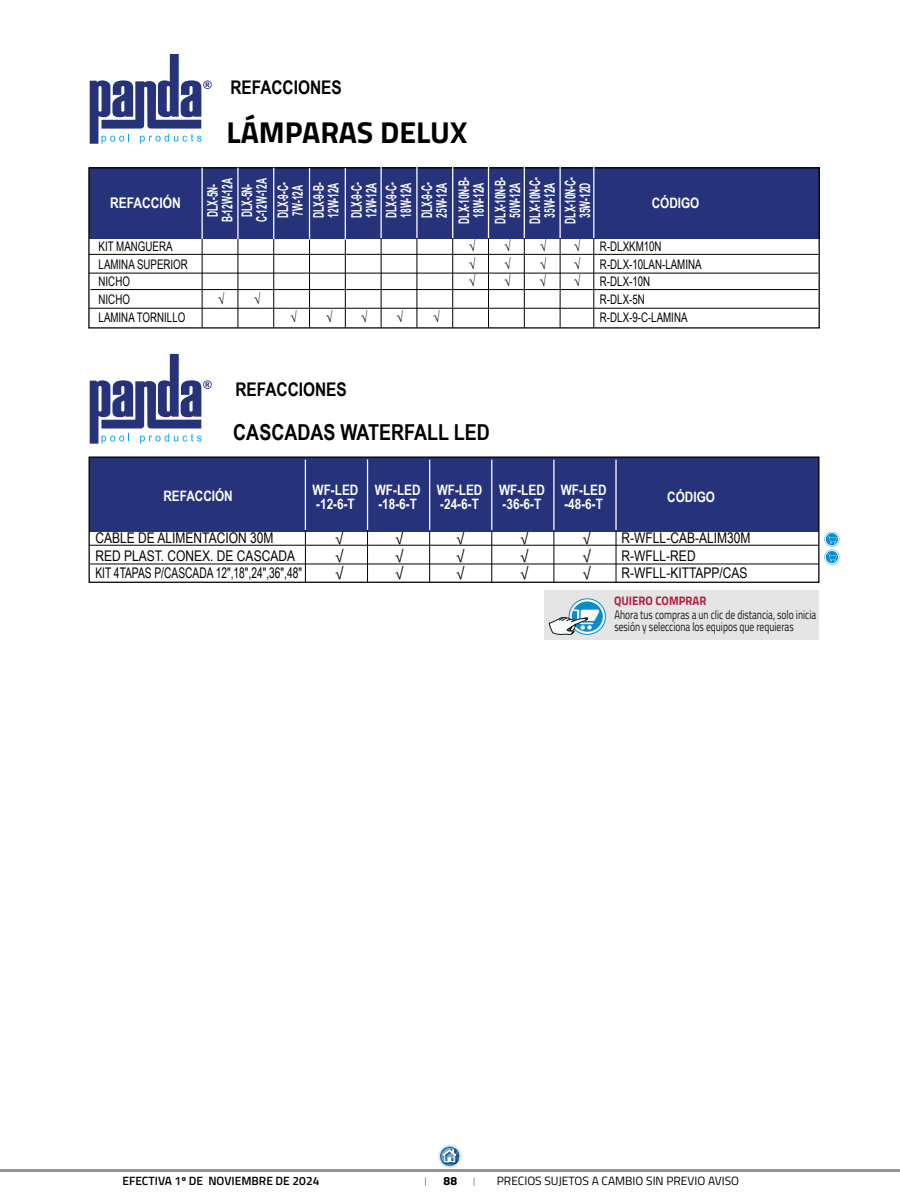
<style>
.page{position:relative;width:900px;height:1200px;background:#fff}
.page>*{position:absolute;margin:0;border:0;box-sizing:border-box;transform-origin:0 0}
.t1{font:700 30.3px "Titillium Web";color:#000}
.t2{font:700 22.05px "Arial Narrow";color:#000}
.t3{font:700 18.75px "Arial Narrow";color:#000}
.t4{font:700 14.7px/19.5px "Arial Narrow";color:#fff;scale:.7 1}
.t5{font:14.7px "Arial Narrow";color:#000}
.t6{font:14.7px "Arial Narrow";color:#000;scale:.85 1}
.t7{font:14.7px "Myriad Pro";color:#000}
.t8{font:700 14.7px "Arial Narrow";color:#fff}
.t9{font:700 14.4px/13.2px "Arial Narrow";color:#fff}
.t10{font:13.2px "Arial Narrow";color:#000;scale:.9 1}
.t11{font:12.45px/12.5px "Titillium Web";color:#131718;scale:.77 1}
.t12{font:700 12.45px "Titillium Web";color:#ad1f41;scale:.92 1}
.t13{font:12px "Titillium Web";color:#000}
.t14{font:600 12px "Titillium Web";color:#000}
.t15{font:700 12px "Titillium Web";color:#000}
</style>
<div class="page">
<hr style="left:0;top:1169px;width:900px;height:3px;background:#939598">
<svg style="left:438px;top:1145px;width:24px;height:23px"></svg>
<div style="left:89px;top:168px;width:731px;height:71px;background:#26337b"></div>
<div style="left:88px;top:167px;width:732px;height:162px;border:1px solid #000"></div>
<hr style="left:202px;top:239px;width:1px;height:88px;background:#000">
<hr style="left:560px;top:238px;width:1px;height:89px;background:#000">
<hr style="left:273px;top:239px;width:1px;height:88px;background:#000">
<hr style="left:202px;top:168px;width:1px;height:71px;background:#fff">
<hr style="left:559px;top:167px;width:2px;height:71px;background:#fff">
<hr style="left:593px;top:238px;width:1px;height:89px;background:#000">
<hr style="left:593px;top:167px;width:1px;height:71px;background:#fff">
<hr style="left:524px;top:238px;width:1px;height:89px;background:#000">
<hr style="left:524px;top:167px;width:1px;height:71px;background:#fff">
<hr style="left:488px;top:238px;width:1px;height:89px;background:#000">
<hr style="left:488px;top:167px;width:1px;height:71px;background:#fff">
<hr style="left:452px;top:238px;width:1px;height:89px;background:#000">
<hr style="left:452px;top:167px;width:1px;height:71px;background:#fff">
<hr style="left:381px;top:238px;width:1px;height:89px;background:#000">
<hr style="left:380px;top:167px;width:2px;height:71px;background:#fff">
<hr style="left:417px;top:238px;width:1px;height:89px;background:#000">
<hr style="left:416px;top:167px;width:2px;height:71px;background:#fff">
<hr style="left:345px;top:239px;width:1px;height:88px;background:#000">
<hr style="left:345px;top:168px;width:1px;height:71px;background:#fff">
<hr style="left:309px;top:239px;width:1px;height:88px;background:#000">
<hr style="left:309px;top:168px;width:1px;height:71px;background:#fff">
<hr style="left:273px;top:168px;width:1px;height:71px;background:#fff">
<hr style="left:238px;top:239px;width:1px;height:88px;background:#000">
<hr style="left:237px;top:168px;width:2px;height:71px;background:#fff">
<hr style="left:89px;top:308px;width:730px;height:1px;background:#000">
<hr style="left:89px;top:273px;width:729px;height:1px;background:#000">
<hr style="left:89px;top:254px;width:729px;height:1px;background:#000">
<hr style="left:90px;top:289px;width:728px;height:1px;background:#000">
<div style="left:89px;top:457px;width:730px;height:74px;background:#26337b"></div>
<div style="left:89px;top:457px;width:730px;height:126px;border:1px solid #000"></div>
<hr style="left:305px;top:530px;width:1px;height:52px;background:#000">
<hr style="left:616px;top:530px;width:1px;height:53px;background:#000">
<hr style="left:367px;top:530px;width:1px;height:53px;background:#000">
<hr style="left:305px;top:460px;width:1px;height:70px;background:#fff">
<hr style="left:615px;top:460px;width:2px;height:70px;background:#fff">
<hr style="left:554px;top:530px;width:1px;height:53px;background:#000">
<hr style="left:553px;top:460px;width:2px;height:70px;background:#fff">
<hr style="left:491px;top:530px;width:1px;height:53px;background:#000">
<hr style="left:491px;top:460px;width:1px;height:70px;background:#fff">
<hr style="left:429px;top:530px;width:1px;height:53px;background:#000">
<hr style="left:429px;top:460px;width:1px;height:70px;background:#fff">
<hr style="left:367px;top:459px;width:1px;height:71px;background:#fff">
<hr style="left:90px;top:564px;width:729px;height:1px;background:#000">
<hr style="left:89px;top:545px;width:729px;height:1px;background:#000">
<svg style="left:90px;top:54px;width:122px;height:90px"></svg>
<svg style="left:90px;top:354px;width:122px;height:90px"></svg>
<div style="left:545px;top:590px;width:274px;height:50px;background:#e5e5e5"></div>
<svg style="left:824px;top:531px;width:16px;height:15px"></svg>
<svg style="left:824px;top:549px;width:16px;height:15px"></svg>
<svg style="left:544px;top:592px;width:62px;height:47px"></svg>
<p class="t3" style="left:230px;top:74px;width:113px">REFACCIONES</p>
<h1 class="t1" style="left:226px;top:109px;width:242px">LÁMPARAS DELUX</h1>
<p class="t4" style="left:217px;top:222px;width:65px;text-align:center;rotate:-90deg">B-12W-12A<br>DLX-5N-</p>
<p class="t4" style="left:250px;top:222px;width:65px;line-height:21.6px;rotate:-90deg">C-12W-12A<br>DLX-9-C-</p>
<p class="t4" style="left:287px;top:218px;width:53px;line-height:20.7px;rotate:-90deg">7W-12A<br>DLX-9-B-</p>
<p class="t4" style="left:321px;top:218px;width:53px;line-height:23.4px;rotate:-90deg">12W-12A<br>DLX-9-C-</p>
<p class="t4" style="left:360px;top:218px;width:53px;line-height:20.1px;rotate:-90deg">12W-12A<br>DLX-9-C-</p>
<p class="t4" style="left:395px;top:218px;width:53px;line-height:21.1px;rotate:-90deg">18W-12A<br>DLX-9-C-</p>
<p class="t4" style="left:430px;top:224px;width:68px;line-height:22.4px;text-align:center;rotate:-90deg">25W-12A<br>DLX-10N-B-</p>
<p class="t4" style="left:467px;top:224px;width:68px;line-height:21.8px;text-align:center;rotate:-90deg">18W-12A<br>DLX-10N-B-</p>
<p class="t4" style="left:504px;top:224px;width:68px;text-align:center;rotate:-90deg">50W-12A<br>DLX-10N-C-</p>
<p class="t4" style="left:539px;top:218px;width:52px;rotate:-90deg">35W-12A</p>
<p class="t4" style="left:560px;top:224px;width:68px;rotate:-90deg">DLX-10N-C-</p>
<p class="t4" style="left:202px;top:217px;width:49px;rotate:-90deg">DLX-5N-</p>
<p class="t4" style="left:575px;top:218px;width:52px;rotate:-90deg">35W-12D</p>
<p class="t8" style="left:110px;top:191px;width:72px">REFACCIÓN</p>
<p class="t9" style="left:652px;top:196px;width:49px">CÓDIGO</p>
<p class="t10" style="left:99px;top:237px;width:84px">KIT MANGUERA</p>
<p class="t10" style="left:469px;top:237px;width:9px">√</p>
<p class="t10" style="left:504px;top:237px;width:9px">√</p>
<p class="t10" style="left:540px;top:237px;width:9px">√</p>
<p class="t10" style="left:574px;top:237px;width:9px">√</p>
<p class="t10" style="left:600px;top:237px;width:70px">R-DLXKM10N</p>
<p class="t10" style="left:99px;top:254px;width:101px">LAMINA SUPERIOR</p>
<p class="t10" style="left:469px;top:254px;width:9px">√</p>
<p class="t10" style="left:504px;top:254px;width:9px">√</p>
<p class="t10" style="left:540px;top:254px;width:9px">√</p>
<p class="t10" style="left:574px;top:254px;width:9px">√</p>
<p class="t10" style="left:600px;top:254px;width:114px">R-DLX-10LAN-LAMINA</p>
<p class="t10" style="left:99px;top:272px;width:36px">NICHO</p>
<p class="t10" style="left:469px;top:272px;width:9px">√</p>
<p class="t10" style="left:504px;top:272px;width:9px">√</p>
<p class="t10" style="left:540px;top:272px;width:9px">√</p>
<p class="t10" style="left:574px;top:272px;width:9px">√</p>
<p class="t10" style="left:600px;top:272px;width:57px">R-DLX-10N</p>
<p class="t10" style="left:99px;top:290px;width:36px">NICHO</p>
<p class="t10" style="left:218px;top:290px;width:9px">√</p>
<p class="t10" style="left:254px;top:290px;width:9px">√</p>
<p class="t10" style="left:600px;top:290px;width:51px">R-DLX-5N</p>
<p class="t10" style="left:99px;top:307px;width:98px">LAMINA TORNILLO</p>
<p class="t10" style="left:290px;top:307px;width:9px">√</p>
<p class="t10" style="left:326px;top:307px;width:9px">√</p>
<p class="t10" style="left:361px;top:307px;width:9px">√</p>
<p class="t10" style="left:397px;top:307px;width:9px">√</p>
<p class="t10" style="left:433px;top:307px;width:9px">√</p>
<p class="t10" style="left:600px;top:307px;width:99px">R-DLX-9-C-LAMINA</p>
<p class="t3" style="left:235px;top:375px;width:113px">REFACCIONES</p>
<h2 class="t2" style="left:233px;top:416px;width:258px">CASCADAS WATERFALL LED</h2>
<p class="t9" style="left:313px;top:483px;width:47px">WF-LED -12-6-T</p>
<p class="t9" style="left:375px;top:483px;width:47px">WF-LED -18-6-T</p>
<p class="t9" style="left:437px;top:483px;width:47px">WF-LED -24-6-T</p>
<p class="t9" style="left:499px;top:483px;width:47px">WF-LED -36-6-T</p>
<p class="t9" style="left:561px;top:483px;width:47px">WF-LED -48-6-T</p>
<p class="t9" style="left:163px;top:488px;width:71px">REFACCIÓN</p>
<p class="t9" style="left:667px;top:489px;width:49px">CÓDIGO</p>
<p class="t5" style="left:95px;top:527px;width:180px">CABLE DE ALIMENTACIÓN 30M</p>
<p class="t7" style="left:335px;top:529px;width:10px">√</p>
<p class="t7" style="left:395px;top:529px;width:10px">√</p>
<p class="t7" style="left:456px;top:529px;width:10px">√</p>
<p class="t7" style="left:520px;top:529px;width:10px">√</p>
<p class="t7" style="left:583px;top:529px;width:10px">√</p>
<p class="t5" style="left:622px;top:527px;width:130px">R-WFLL-CAB-ALIM30M</p>
<p class="t5" style="left:95px;top:545px;width:201px">RED PLAST. CONEX. DE CASCADA</p>
<p class="t7" style="left:335px;top:547px;width:10px">√</p>
<p class="t7" style="left:395px;top:547px;width:10px">√</p>
<p class="t7" style="left:456px;top:547px;width:10px">√</p>
<p class="t7" style="left:520px;top:547px;width:10px">√</p>
<p class="t7" style="left:583px;top:547px;width:10px">√</p>
<p class="t5" style="left:622px;top:545px;width:76px">R-WFLL-RED</p>
<p class="t6" style="left:95px;top:562px;width:245px">KIT 4TAPAS P/CASCADA 12",18",24",36",48"</p>
<p class="t7" style="left:335px;top:564px;width:10px">√</p>
<p class="t7" style="left:395px;top:564px;width:10px">√</p>
<p class="t7" style="left:456px;top:564px;width:10px">√</p>
<p class="t7" style="left:520px;top:564px;width:10px">√</p>
<p class="t7" style="left:583px;top:564px;width:10px">√</p>
<p class="t5" style="left:622px;top:562px;width:127px">R-WFLL-KITTAPP/CAS</p>
<p class="t12" style="left:614px;top:591px;width:102px">QUIERO COMPRAR</p>
<p class="t11" style="left:614px;top:608px;width:264px">Ahora tus compras a un clic de distancia, solo inicia sesión y selecciona los equipos que requieras</p>
<p class="t14" style="left:122px;top:1172px;width:199px">EFECTIVA 1º DE NOVIEMBRE DE 2024</p>
<p class="t15" style="left:444px;top:1172px;width:15px">88</p>
<p class="t13" style="left:497px;top:1172px;width:244px">PRECIOS SUJETOS A CAMBIO SIN PREVIO AVISO</p>
</div>
